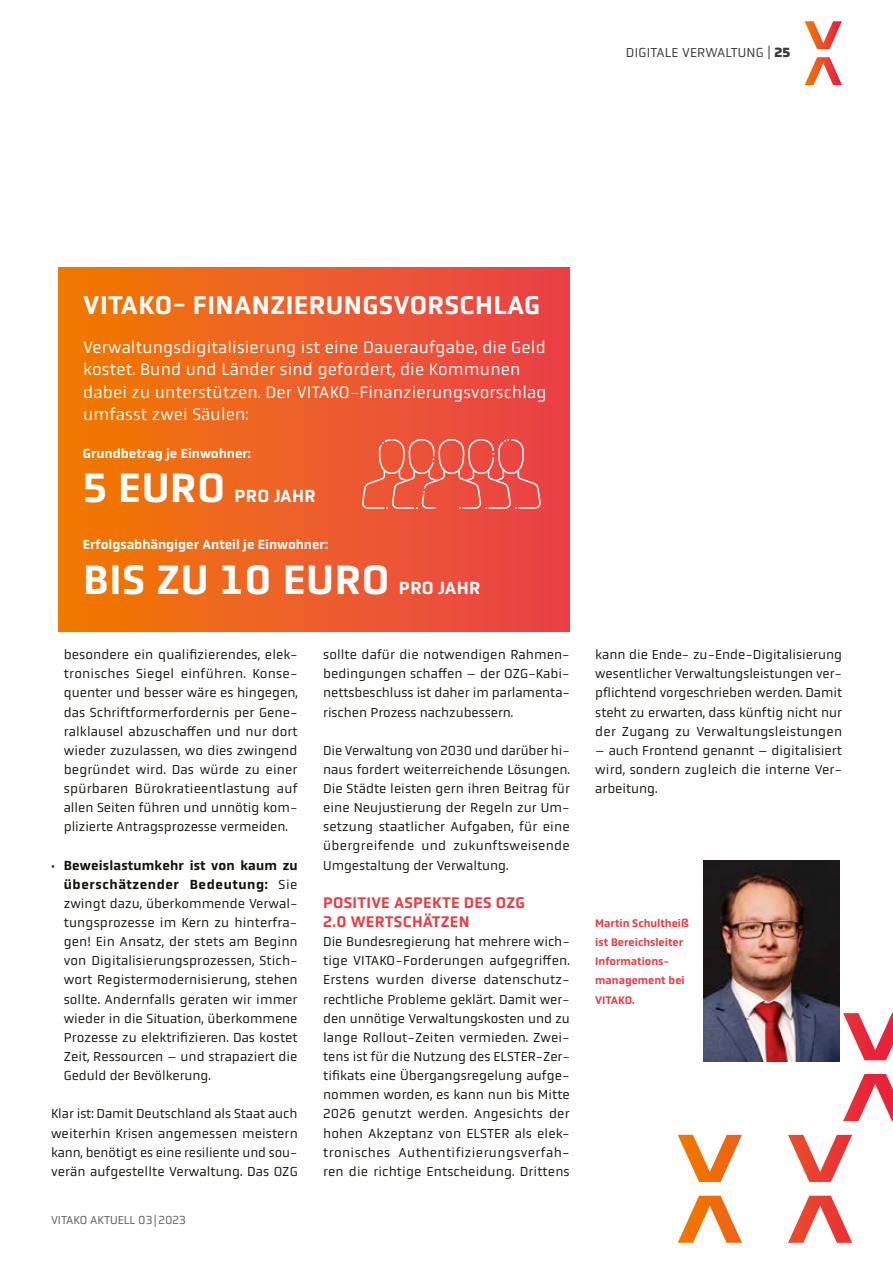
<style>
.page{position:relative;width:893px;height:1263px;background:#fff}
.page>*{position:absolute;margin:0;border:0;box-sizing:border-box;transform-origin:0 0}
.t1{font:500 42px "Obvia";letter-spacing:.015em;color:#fff}
.t2{font:500 26.25px "Obvia";letter-spacing:.015em;color:#fff}
.t3{font:500 18px "Obvia";letter-spacing:.015em;color:#fff}
.t4{font:17.25px/22.5px "Obvia";letter-spacing:.01em;color:#fff}
.t5{font:500 15.75px/19.2px "Obvia";letter-spacing:.015em;color:#e93d45}
.t6{font:13.5px/19.2px "Obvia";color:#12120b;text-align:justify}
.t7{font:500 13.5px "Obvia";color:#fff}
.t8{font:13.5px "Obvia";letter-spacing:.015em;color:#373936}
.t9{font:12px "Obvia";color:#5a5b5a}
.t10{font:500 11.25px/19.2px "Obvia";color:#e93d45}
.s1{font-weight:900}
.s2{font-weight:500}
</style>
<div class="page">
<img style="left:704px;top:861px;width:136px;height:152px">
<svg style="left:678px;top:1013px;width:215px;height:230px"></svg>
<div style="left:58px;top:268px;width:512px;height:363px;background:linear-gradient(to right,#f17b00,#ea404d)"></div>
<svg style="left:362px;top:438px;width:178px;height:71px;background:#ed6050"></svg>
<svg style="left:805px;top:21px;width:37px;height:28px"></svg>
<svg style="left:805px;top:57px;width:37px;height:28px"></svg>
<p class="t8" style="left:626px;top:45px;width:166px">DIGITALE VERWALTUNG | <span class="s1">25</span></p>
<h2 class="t2" style="left:83px;top:290px;width:458px">VITAKO- FINANZIERUNGSVORSCHLAG</h2>
<p class="t4" style="left:83px;top:336px;width:465px">Verwaltungsdigitalisierung ist eine Daueraufgabe, die Geld kostet. Bund und Länder sind gefordert, die Kommunen dabei zu unterstützen. Der VITAKO-Finanzierungsvorschlag umfasst zwei Säulen:</p>
<p class="t7" style="left:83px;top:446px;width:170px">Grundbetrag je Einwohner:</p>
<h1 class="t1" style="left:83px;top:463px;width:143px">5 EURO</h1>
<h3 class="t3" style="left:234px;top:485px;width:83px">PRO JAHR</h3>
<p class="t7" style="left:83px;top:537px;width:247px">Erfolgsabhängiger Anteil je Einwohner:</p>
<h1 class="t1" style="left:83px;top:555px;width:308px">BIS ZU 10 EURO</h1>
<h3 class="t3" style="left:399px;top:577px;width:83px">PRO JAHR</h3>
<p class="t6" style="left:64px;top:645px;width:236px">besondere ein qualifizierendes, elek&shy;tronisches Siegel einführen. Konse&shy;quenter und besser wäre es hingegen, das Schriftformerfordernis per Gene&shy;ralklausel abzuschaffen und nur dort wieder zuzulassen, wo dies zwingend begründet wird. Das würde zu einer spürbaren Bürokratieentlastung auf allen Seiten führen und unnötig kom&shy;plizierte Antragsprozesse vermeiden.</p>
<p class="t6" style="left:64px;top:855px;width:236px;text-indent:-13px">· <span class="s2">Beweislastumkehr ist von kaum zu überschätzender Bedeutung:</span> Sie zwingt dazu, überkommende Verwal&shy;tungsprozesse im Kern zu hinterfra&shy;gen! Ein Ansatz, der stets am Beginn von Digitalisierungsprozessen, Stich&shy;wort Registermodernisierung, stehen sollte. Andernfalls geraten wir immer wieder in die Situation, überkommene Prozesse zu elektrifizieren. Das kostet Zeit, Ressourcen – und strapaziert die Geduld der Bevölkerung.</p>
<p class="t6" style="left:51px;top:1104px;width:248px">Klar ist: Damit Deutschland als Staat auch weiterhin Krisen angemessen meistern kann, benötigt es eine resiliente und sou&shy;verän aufgestellte Verwaltung. Das OZG</p>
<p class="t9" style="left:51px;top:1213px;width:136px">VITAKO AKTUELL 03|2023</p>
<p class="t6" style="left:323px;top:645px;width:248px">sollte dafür die notwendigen Rahmen&shy;bedingungen schaffen – der OZG-Kabi&shy;nettsbeschluss ist daher im parlamenta&shy;rischen Prozess nachzubessern.</p>
<p class="t6" style="left:323px;top:741px;width:248px">Die Verwaltung von 2030 und darüber hi&shy;naus fordert weiterreichende Lösungen.<br>Die Städte leisten gern ihren Beitrag für eine Neujustierung der Regeln zur Um&shy;setzung staatlicher Aufgaben, für eine übergreifende und zukunftsweisende Umgestaltung der Verwaltung.</p>
<p class="t5" style="left:323px;top:893px;width:203px">POSITIVE ASPEKTE DES OZG<br>2.0 WERTSCHÄTZEN</p>
<p class="t6" style="left:323px;top:932px;width:248px">Die Bundesregierung hat mehrere wich&shy;tige VITAKO-Forderungen aufgegriffen.<br>Erstens wurden diverse datenschutz&shy;rechtliche Probleme geklärt. Damit wer&shy;den unnötige Verwaltungskosten und zu lange Rollout-Zeiten vermieden. Zwei&shy;tens ist für die Nutzung des ELSTER-Zer&shy;tifikats eine Übergangsregelung aufge&shy;nommen worden, es kann nun bis Mitte 2026 genutzt werden. Angesichts der hohen Akzeptanz von ELSTER als elek&shy;tronisches Authentifizierungsverfah&shy;ren die richtige Entscheidung. Drittens</p>
<p class="t6" style="left:595px;top:645px;width:248px">kann die Ende- zu-Ende-Digitalisierung wesentlicher Verwaltungsleistungen ver&shy;pflichtend vorgeschrieben werden. Damit steht zu erwarten, dass künftig nicht nur der Zugang zu Verwaltungsleistungen</p>
<p class="t6" style="left:595px;top:741px;width:248px">– auch Frontend genannt – digitalisiert wird, sondern zugleich die interne Ver&shy;arbeitung.</p>
<p class="t10" style="left:595px;top:914px;width:95px">Martin Schultheiß ist Bereichsleiter<br>Informations&shy;management bei<br>VITAKO.</p>
</div>
